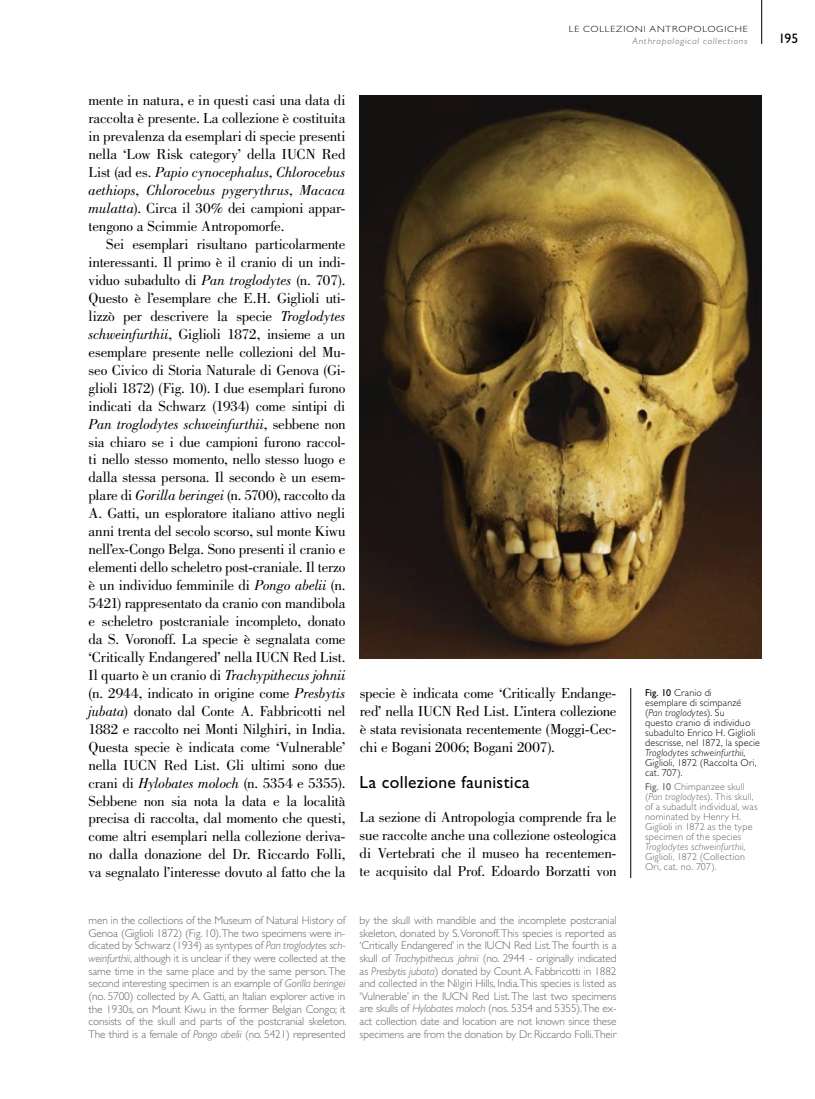
<style>
.page{position:relative;width:815px;height:1099px;background:#fff}
.page>*{position:absolute;margin:0;border:0;box-sizing:border-box;transform-origin:0 0}
.t1{font:17.5px "Gill Sans Std";letter-spacing:.02em;color:#000}
.t2{font:15px/18px "Bodoni Std";letter-spacing:-.015em;color:#000;text-align:justify}
.t3{font:13.75px "Gill Sans Std";color:#000}
.t4{font:300 11.25px/12.6px "Gill Sans Std";letter-spacing:-.01em;color:#636466;text-align:justify}
.t5{font:300 10px/10px "Gill Sans Std";letter-spacing:.02em;color:#636466}
.t6{font:300 10px/10px "Gill Sans Std";letter-spacing:.02em;color:#000}
.t7{font:300 9px "Gill Sans Std";letter-spacing:.075em;color:#000;scale:1.11 1}
.t8{font:italic 300 9px "Gill Sans Std";letter-spacing:.07em;color:#636466;scale:1.11 1}
.s1{font-style:italic}
.s2{font-weight:400}
</style>
<div class="page">
<hr style="left:761px;top:0;width:1px;height:44px;background:#000">
<hr style="left:631px;top:688px;width:1px;height:190px;background:#000">
<img style="left:360px;top:95px;width:402px;height:564px">
<p class="t7" style="left:569px;top:24px;width:162px">LE COLLEZIONI ANTROPOLOGICHE</p>
<p class="t8" style="left:633px;top:36px;width:105px">Anthropological collections</p>
<p class="t2" style="left:89px;top:92px;width:258px">mente in natura, e in questi casi una data di raccolta è presente. La collezione è costituita in prevalenza da esemplari di specie presenti nella ‘Low Risk category’ della IUCN Red List (ad es. <span class="s1">Papio cynocephalus</span>, <span class="s1">Chlorocebus aethiops</span>, <span class="s1">Chlorocebus pygerythrus</span>, <span class="s1">Macaca mulatta</span>). Circa il 30% dei campioni appar&shy;tengono a Scimmie Antropomorfe.</p>
<p class="t2" style="left:89px;top:235px;width:258px;text-indent:18px">Sei esemplari risultano particolarmente interessanti. Il primo è il cranio di un indi&shy;viduo subadulto di <span class="s1">Pan troglodytes</span> (n. 707).<br>Questo è l’esemplare che E.H. Giglioli uti&shy;lizzò per descrivere la specie <span class="s1">Troglodytes schweinfurthii</span>, Giglioli 1872, insieme a un esemplare presente nelle collezioni del Mu&shy;seo Civico di Storia Naturale di Genova (Gi&shy;glioli 1872) (Fig. 10). I due esemplari furono indicati da Schwarz (1934) come sintipi di <span class="s1">Pan troglodytes schweinfurthii</span>, sebbene non sia chiaro se i due campioni furono raccol&shy;ti nello stesso momento, nello stesso luogo e dalla stessa persona. Il secondo è un esem&shy;plare di <span class="s1">Gorilla beringei</span> (n. 5700), raccolto da A. Gatti, un esploratore italiano attivo negli anni trenta del secolo scorso, sul monte Kiwu nell’ex-Congo Belga. Sono presenti il cranio e elementi dello scheletro post-craniale. Il terzo è un individuo femminile di <span class="s1">Pongo abelii</span> (n.<br>5421) rappresentato da cranio con mandibola e scheletro postcraniale incompleto, donato da S. Voronoff. La specie è segnalata come ‘Critically Endangered’ nella IUCN Red List.<br>Il quarto è un cranio di <span class="s1">Trachypithecus johnii </span>(n. 2944, indicato in origine come <span class="s1">Presbytis jubata</span>) donato dal Conte A. Fabbricotti nel 1882 e raccolto nei Monti Nilghiri, in India.<br>Questa specie è indicata come ‘Vulnerable’ nella IUCN Red List. Gli ultimi sono due crani di <span class="s1">Hylobates moloch</span> (n. 5354 e 5355).<br>Sebbene non sia nota la data e la località precisa di raccolta, dal momento che questi, come altri esemplari nella collezione deriva&shy;no dalla donazione del Dr. Riccardo Folli, va segnalato l’interesse dovuto al fatto che la</p>
<p class="t2" style="left:360px;top:684px;width:258px">specie è indicata come ‘Critically Endange&shy;red’ nella IUCN Red List. L’intera collezione è stata revisionata recentemente (Moggi-Cec&shy;chi e Bogani 2006; Bogani 2007).</p>
<p class="t1" style="left:360px;top:771px;width:172px">La collezione faunistica</p>
<p class="t2" style="left:360px;top:808px;width:258px">La sezione di Antropologia comprende fra le sue raccolte anche una collezione osteologica di Vertebrati che il museo ha recentemen&shy;te acquisito dal Prof. Edoardo Borzatti von</p>
<p class="t6" style="left:645px;top:687px;width:116px"><span class="s2">Fig. 10</span> Cranio di<br>esemplare di scimpanzé (<span class="s1">Pan troglodytes</span>). Su<br>questo cranio di individuo subadulto Enrico H. Giglioli descrisse, nel 1872, la specie<br><span class="s1">Troglodytes schweinfurthii</span>,<br>Giglioli, 1872 (Raccolta Ori, cat. 707).</p>
<p class="t5" style="left:645px;top:781px;width:114px"><span class="s2">Fig. 10</span> Chimpanzee skull (<span class="s1">Pan troglodytes</span>). This skull, of a subadult individual, was nominated by Henry H.<br>Giglioli in 1872 as the type specimen of the species<br><span class="s1">Troglodytes schweinfurthii</span>,<br>Giglioli, 1872 (Collection<br>Ori, cat. no. 707).</p>
<p class="t4" style="left:89px;top:914px;width:259px">men in the collections of the Museum of Natural History of Genoa (Giglioli 1872) (Fig. 10).The two specimens were in&shy;dicated by Schwarz (1934) as syntypes of <span class="s1">Pan troglodytes sch&shy;weinfurthii</span>, although it is unclear if they were collected at the same time in the same place and by the same person. The second interesting specimen is an example of <span class="s1">Gorilla beringei </span>(no. 5700) collected by A. Gatti, an Italian explorer active in the 1930s, on Mount Kiwu in the former Belgian Congo; it consists of the skull and parts of the postcranial skeleton.<br>The third is a female of <span class="s1">Pongo abelii</span> (no. 5421) represented</p>
<p class="t4" style="left:360px;top:914px;width:258px">by the skull with mandible and the incomplete postcranial skeleton, donated by S. Voronoff. This species is reported as ‘Critically Endangered’ in the IUCN Red List. The fourth is a skull of <span class="s1">Trachypithecus johnii</span> (no. 2944 - originally indicated as <span class="s1">Presbytis jubata</span>) donated by Count A. Fabbricotti in 1882 and collected in the Nilgiri Hills, India.This species is listed as ‘Vulnerable’ in the IUCN Red List. The last two specimens are skulls of <span class="s1">Hylobates moloch</span> (nos. 5354 and 5355).The ex&shy;act collection date and location are not known since these specimens are from the donation by Dr. Riccardo Folli.Their</p>
<p class="t3" style="left:779px;top:31px;width:21px">195</p>
</div>
